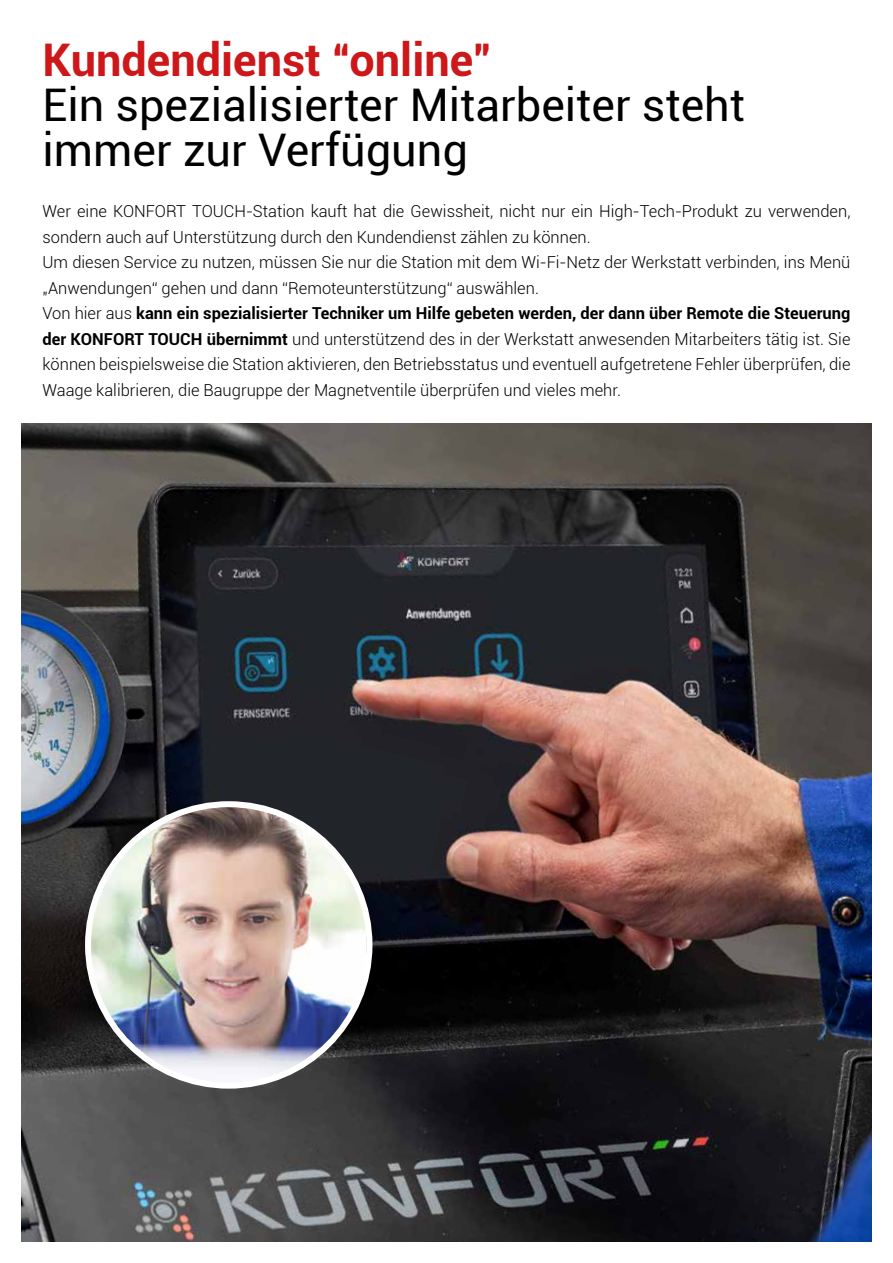
<style>
.page{position:relative;width:893px;height:1263px;background:#fff}
.page>*{position:absolute;margin:0;border:0;box-sizing:border-box;transform-origin:0 0}
.t1{font:45px/45px "Roboto";color:#000}
.t2{font:700 45px "Roboto";color:#cd1719}
.t3{font:300 16.5px/25.5px "Roboto";color:#000}
.s1{font-weight:700}
</style>
<div class="page">
<img style="left:21px;top:423px;width:851px;height:819px">
<img style="left:88px;top:804px;width:279px;height:282px">
<div style="left:85px;top:801px;width:287px;height:288px;border:6px solid #fff;border-radius:50%"></div>
<h1 class="t2" style="left:43px;top:29px;width:451px">Kundendienst “online”</h1>
<h1 class="t1" style="left:43px;top:81px;width:704px">Ein spezialisierter Mitarbeiter steht immer zur Verfügung</h1>
<p class="t3" style="left:43px;top:198px;width:809px">Wer eine KONFORT TOUCH-Station kauft hat die Gewissheit, nicht nur ein High-Tech-Produkt zu verwenden, sondern auch auf Unterstützung durch den Kundendienst zählen zu können.<br>Um diesen Service zu nutzen, müssen Sie nur die Station mit dem Wi-Fi-Netz der Werkstatt verbinden, ins Menü „Anwendungen“ gehen und dann “Remoteunterstützung“ auswählen.<br>Von hier aus <span class="s1">kann ein spezialisierter Techniker um Hilfe gebeten werden, der dann über Remote die Steuerung der KONFORT TOUCH übernimmt</span> und unterstützend des in der Werkstatt anwesenden Mitarbeiters tätig ist. Sie können beispielsweise die Station aktivieren, den Betriebsstatus und eventuell aufgetretene Fehler überprüfen, die Waage kalibrieren, die Baugruppe der Magnetventile überprüfen und vieles mehr.</p>
</div>
